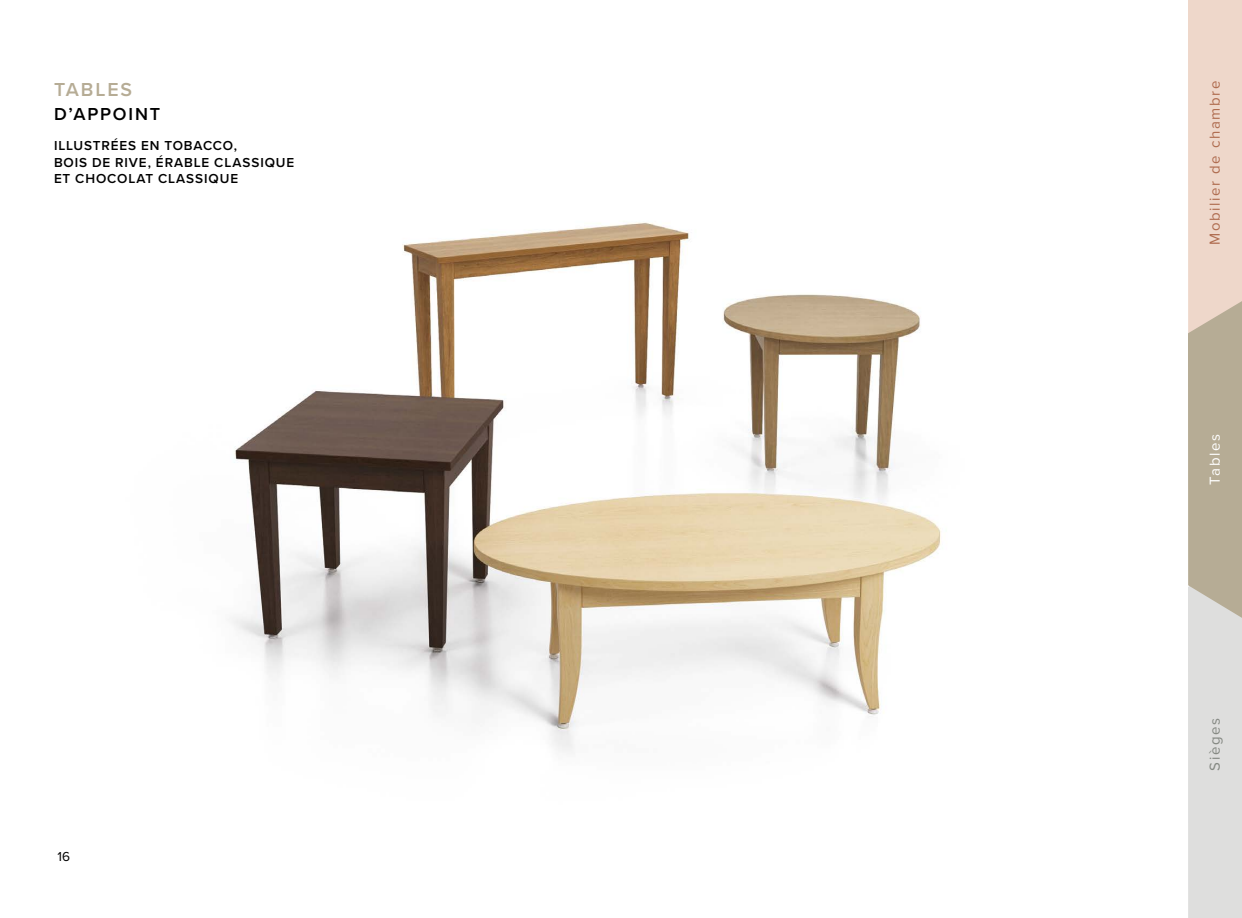
<style>
.page{position:relative;width:1242px;height:918px;background:#fff}
.page>*{position:absolute;margin:0;border:0;box-sizing:border-box;transform-origin:0 0}
.t1{font:600 19.5px "Proxima Nova";letter-spacing:.1em;color:#b6ac95}
.t2{font:600 18px "Proxima Nova";letter-spacing:.105em;color:#000}
.t3{font:15px "Proxima Nova";letter-spacing:.105em;color:#af6c4f}
.t4{font:15px "Proxima Nova";letter-spacing:.105em;color:#848882}
.t5{font:15px "Proxima Nova";letter-spacing:.105em;color:#fff}
.t6{font:600 13.5px/16.5px "Proxima Nova";letter-spacing:.065em;color:#000}
.t7{font:13.5px "Proxima Nova";color:#000}
</style>
<div class="page">
<img style="left:232px;top:222px;width:709px;height:531px">
<svg style="left:1188px;top:0;width:54px;height:918px;background:#d7ccc0"></svg>
<h1 class="t1" style="left:54px;top:75px;width:80px">TABLES</h1>
<h2 class="t2" style="left:54px;top:101px;width:108px">D’APPOINT</h2>
<p class="t6" style="left:54px;top:137px;width:242px">ILLUSTRÉES EN TOBACCO,<br>BOIS DE RIVE, ÉRABLE CLASSIQUE<br>ET CHOCOLAT CLASSIQUE</p>
<p class="t7" style="left:57px;top:847px;width:14px">16</p>
<p class="t3" style="left:1204px;top:245px;width:165px;rotate:-90deg">Mobilier de chambre</p>
<p class="t5" style="left:1204px;top:485px;width:52px;rotate:-90deg">Tables</p>
<p class="t4" style="left:1204px;top:771px;width:54px;rotate:-90deg">Sièges</p>
</div>
